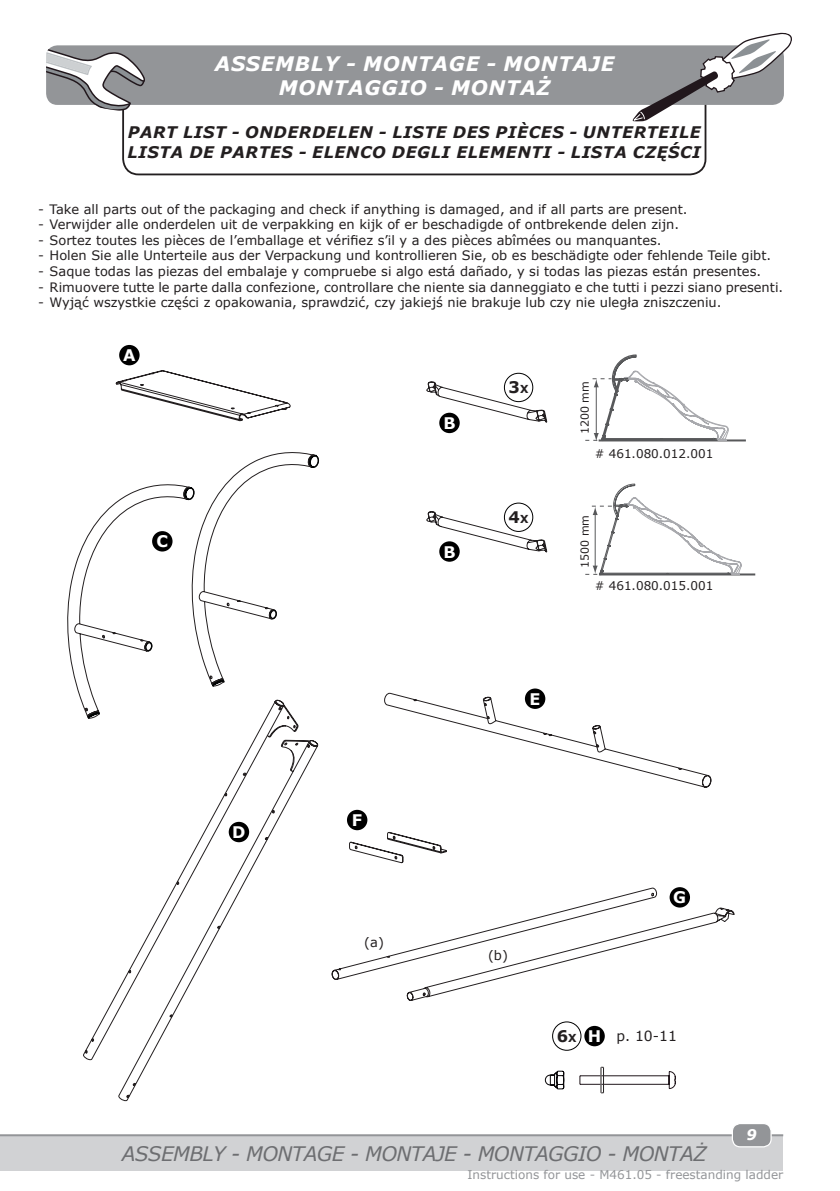
<style>
.page{position:relative;width:840px;height:1191px;background:#fff}
.page>*{position:absolute;margin:0;border:0;box-sizing:border-box;transform-origin:0 0}
.t1{font:italic 20px "Verdana";letter-spacing:-.03em;color:#6d6e71}
.t2{font:italic 700 20px/24px "Verdana";letter-spacing:.035em;color:#fff;text-align:center}
.t3{font:italic 700 16px/20px "Verdana";letter-spacing:.035em;color:#231f20}
.t4{font:700 16px "Verdana";color:#fff}
.t5{font:700 16px "Verdana";color:#231f20}
.t6{font:italic 700 14.6px "Verdana";color:#fff}
.t7{font:14px "Verdana";color:#231f20}
.t8{font:13px "Verdana";color:#231f20}
.t9{font:12px "Verdana";color:#939598}
.t10{font:12px "Verdana";color:#231f20}
.t11{font:11px "Verdana";color:#231f20}
.s1{font-size:11px}
.s2{font-weight:700;font-size:16px}
.s3{font-weight:700;font-size:11px}
.s4{font-weight:700;font-size:16px;color:#fff}
</style>
<div class="page">
<div style="left:0;top:1135px;width:782px;height:35px;background:#d1d2d4"></div>
<hr style="left:0;top:1134px;width:782px;height:2px;background:#939598">
<div style="left:732px;top:1123px;width:38px;height:23px;background:#939598;border-radius:8px"></div>
<div style="left:731px;top:1123px;width:40px;height:24px;border:1px solid #fff;border-radius:8px"></div>
<div style="left:122px;top:88px;width:584px;height:87px;border:2px solid #231f20;border-radius:16px"></div>
<div style="left:46px;top:45px;width:737px;height:60px;background:#939598;border-radius:11px"></div>
<svg style="left:46px;top:45px;width:99px;height:66px"></svg>
<svg style="left:632px;top:33px;width:159px;height:88px"></svg>
<svg style="left:315px;top:454px;width:5px;height:14px"></svg>
<svg style="left:67px;top:452px;width:248px;height:252px"></svg>
<div style="left:152px;top:531px;width:20px;height:20px;background:#000;border-radius:50%"></div>
<div style="left:503px;top:502px;width:30px;height:30px;border:1px solid #000;border-radius:50%"></div>
<svg style="left:426px;top:510px;width:121px;height:47px"></svg>
<div style="left:503px;top:373px;width:30px;height:29px;border:1px solid #000;border-radius:50%"></div>
<svg style="left:426px;top:381px;width:121px;height:46px"></svg>
<svg style="left:115px;top:370px;width:176px;height:52px"></svg>
<div style="left:119px;top:345px;width:20px;height:20px;background:#000;border-radius:50%"></div>
<svg style="left:331px;top:887px;width:404px;height:114px"></svg>
<svg style="left:349px;top:831px;width:98px;height:33px"></svg>
<svg style="left:384px;top:692px;width:327px;height:96px"></svg>
<svg style="left:82px;top:694px;width:233px;height:366px"></svg>
<svg style="left:117px;top:734px;width:202px;height:367px"></svg>
<div style="left:439px;top:413px;width:20px;height:20px;background:#000;border-radius:50%"></div>
<div style="left:439px;top:541px;width:20px;height:21px;background:#000;border-radius:50%"></div>
<div style="left:228px;top:822px;width:21px;height:20px;background:#000;border-radius:50%"></div>
<div style="left:524px;top:688px;width:21px;height:21px;background:#000;border-radius:50%"></div>
<div style="left:347px;top:810px;width:20px;height:20px;background:#000;border-radius:50%"></div>
<div style="left:669px;top:887px;width:20px;height:20px;background:#000;border-radius:50%"></div>
<div style="left:551px;top:1021px;width:30px;height:29px;border:1px solid #000;border-radius:50%"></div>
<div style="left:584px;top:1026px;width:20px;height:20px;background:#000;border-radius:50%"></div>
<svg style="left:544px;top:1070px;width:20px;height:19px"></svg>
<svg style="left:579px;top:1066px;width:96px;height:27px"></svg>
<hr style="left:598px;top:439px;width:147px;height:2px;background:#57585a">
<svg style="left:585px;top:354px;width:144px;height:87px"></svg>
<hr style="left:598px;top:573px;width:156px;height:2px;background:#57585a">
<svg style="left:585px;top:483px;width:157px;height:92px"></svg>
<h1 class="t2" style="left:215px;top:53px;width:401px">ASSEMBLY - MONTAGE - MONTAJE<br>MONTAGGIO - MONTAŻ</h1>
<p class="t3" style="left:127px;top:123px;width:574px">PART LIST - ONDERDELEN - LISTE DES PIÈCES - UNTERTEILE<br>LISTA DE PARTES - ELENCO DEGLI ELEMENTI - LISTA CZĘŚCI</p>
<p class="t8" style="left:38px;top:203px;width:650px">- Take all parts out of the packaging and check if anything is damaged, and if all parts are present.</p>
<p class="t8" style="left:38px;top:219px;width:642px">- Verwijder alle onderdelen uit de verpakking en kijk of er beschadigde of ontbrekende delen zijn.</p>
<p class="t8" style="left:38px;top:231px;width:624px">- Sortez toutes les pièces de l’emballage et vérifiez s’il y a des pièces abîmées ou manquantes.</p>
<p class="t8" style="left:38px;top:250px;width:734px">- Holen Sie alle Unterteile aus der Verpackung und kontrollieren Sie, ob es beschädigte oder fehlende Teile gibt.</p>
<p class="t8" style="left:38px;top:265px;width:724px">- Saque todas las piezas del embalaje y compruebe si algo está dañado, y si todas las piezas están presentes.</p>
<p class="t8" style="left:38px;top:281px;width:746px">- Rimuovere tutte le parte dalla confezione, controllare che niente sia danneggiato e che tutti i pezzi siano presenti.</p>
<p class="t8" style="left:38px;top:294px;width:684px">- Wyjąć wszystkie części z opakowania, sprawdzić, czy jakiejś nie brakuje lub czy nie uległa zniszczeniu.</p>
<p class="t4" style="left:123px;top:348px;width:14px">A</p>
<p class="t4" style="left:156px;top:534px;width:13px">C</p>
<p class="t4" style="left:232px;top:825px;width:15px">D</p>
<p class="t4" style="left:352px;top:813px;width:12px">F</p>
<p class="t8" style="left:364px;top:936px;width:21px">(a)</p>
<p class="t4" style="left:443px;top:416px;width:14px">B</p>
<p class="t4" style="left:443px;top:544px;width:14px">B</p>
<p class="t5" style="left:508px;top:380px;width:21px">3<span class="s1">X</span></p>
<p class="t5" style="left:508px;top:509px;width:21px">4<span class="s1">X</span></p>
<p class="t11" style="left:579px;top:434px;width:55px;rotate:-90deg">1200 mm</p>
<p class="t10" style="left:594px;top:448px;width:120px"># 461.080.012.001</p>
<p class="t11" style="left:579px;top:568px;width:55px;rotate:-90deg">1500 mm</p>
<p class="t10" style="left:594px;top:580px;width:120px"># 461.080.015.001</p>
<p class="t4" style="left:529px;top:691px;width:12px">E</p>
<p class="t8" style="left:487px;top:949px;width:21px">(b)</p>
<p class="t4" style="left:673px;top:890px;width:14px">G</p>
<p class="t7" style="left:556px;top:1030px;width:122px"><span class="s2">6</span><span class="s3">X</span> <span class="s4">H</span> p. 10-11</p>
<p class="t6" style="left:746px;top:1128px;width:12px">9</p>
<p class="t9" style="left:467px;top:1169px;width:317px">Instructions for use - M461.05 - freestanding ladder</p>
<h1 class="t1" style="left:122px;top:1140px;width:586px">ASSEMBLY - MONTAGE - MONTAJE - MONTAGGIO - MONTAŻ</h1>
</div>
